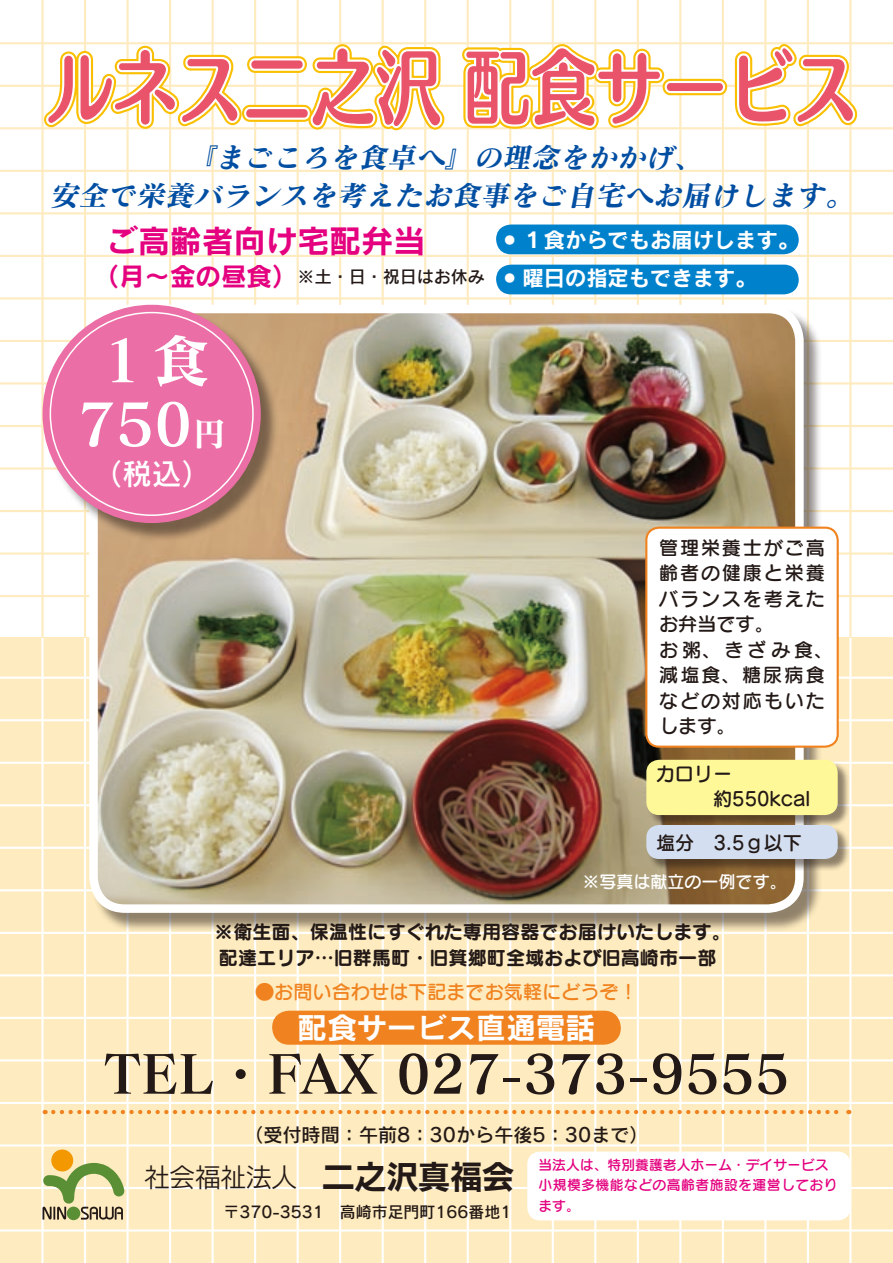
<style>
.page{position:relative;width:893px;height:1263px;background:#fff}
.page>*{position:absolute;margin:0;border:0;box-sizing:border-box;transform-origin:0 0}
.t1{font:58.5px/63.8px "Matisse Pro B";color:#fff}
.t2{font:53.1px "Matisse Pro B";color:#231916}
.t3{font:31.95px "Rodin Pro B";color:#e4007f}
.t4{font:29.7px "Rodin Pro B";color:#fff}
.t5{font:29.7px "Rodin Pro DB";color:#fff}
.t6{font:italic 28.65px/38.2px "Matisse Pro B";color:#004ea2;text-align:center}
.t7{font:25.5px "New Rodin Pro M";color:#231916}
.t8{font:21.3px "Rodin Pro B";color:#fff}
.t9{font:19.2px/25.5px "Seurat Pro DB";letter-spacing:.095em;color:#231916}
.t10{font:19.2px/25.5px "Seurat Pro B";color:#231916}
.t11{font:19.2px "Rodin Pro DB";color:#231916}
.t12{font:19.2px "Seurat Pro DB";color:#f08320}
.t13{font:19.2px/25.5px "Seurat Pro DB";color:#231916}
.t14{font:16.95px "Rodin Pro DB";color:#231916}
.t15{font:16.95px "Seurat Pro DB";color:#fff}
.t16{font:15.9px "Rodin Pro DB";color:#231916}
.t17{font:13.8px/20.2px "Seurat Pro DB";letter-spacing:.03em;color:#e4007f}
.s1{font-family:"Rodin Pro B";font-size:25.5px;color:#e4007f}
.s2{font-size:34.05px}
.s3{font-family:"New Rodin Pro B";font-size:31.95px}
</style>
<div class="page">
<div style="left:0;top:638px;width:893px;height:625px;background:#feebbf"></div>
<hr style="left:41px;top:0;width:3px;height:674px;background:#feebbf">
<hr style="left:84px;top:0;width:2px;height:674px;background:#feebbf">
<hr style="left:126px;top:0;width:3px;height:674px;background:#feebbf">
<hr style="left:169px;top:0;width:2px;height:674px;background:#feebbf">
<hr style="left:212px;top:0;width:2px;height:674px;background:#feebbf">
<hr style="left:254px;top:0;width:2px;height:674px;background:#feebbf">
<hr style="left:297px;top:0;width:2px;height:674px;background:#feebbf">
<hr style="left:339px;top:0;width:2px;height:674px;background:#feebbf">
<hr style="left:382px;top:0;width:2px;height:674px;background:#feebbf">
<hr style="left:424px;top:0;width:2px;height:674px;background:#feebbf">
<hr style="left:467px;top:0;width:2px;height:674px;background:#feebbf">
<hr style="left:509px;top:0;width:2px;height:674px;background:#feebbf">
<hr style="left:552px;top:0;width:2px;height:674px;background:#feebbf">
<hr style="left:594px;top:0;width:2px;height:674px;background:#feebbf">
<hr style="left:637px;top:0;width:2px;height:674px;background:#feebbf">
<hr style="left:679px;top:0;width:2px;height:674px;background:#feebbf">
<hr style="left:722px;top:0;width:2px;height:674px;background:#feebbf">
<hr style="left:764px;top:0;width:2px;height:674px;background:#feebbf">
<hr style="left:807px;top:0;width:2px;height:674px;background:#feebbf">
<hr style="left:849px;top:0;width:2px;height:674px;background:#feebbf">
<hr style="left:0;top:42px;width:893px;height:2px;background:#feebbf">
<hr style="left:0;top:85px;width:893px;height:2px;background:#feebbf">
<hr style="left:0;top:127px;width:893px;height:2px;background:#feebbf">
<hr style="left:0;top:170px;width:893px;height:2px;background:#feebbf">
<hr style="left:0;top:212px;width:893px;height:2px;background:#feebbf">
<hr style="left:0;top:255px;width:893px;height:2px;background:#feebbf">
<hr style="left:0;top:297px;width:893px;height:2px;background:#feebbf">
<hr style="left:0;top:340px;width:893px;height:2px;background:#feebbf">
<hr style="left:0;top:382px;width:893px;height:2px;background:#feebbf">
<hr style="left:0;top:425px;width:893px;height:2px;background:#feebbf">
<hr style="left:0;top:467px;width:893px;height:3px;background:#feebbf">
<hr style="left:0;top:510px;width:893px;height:2px;background:#feebbf">
<hr style="left:0;top:552px;width:893px;height:3px;background:#feebbf">
<hr style="left:0;top:595px;width:893px;height:2px;background:#feebbf">
<hr style="left:41px;top:638px;width:3px;height:625px;background:#fff">
<hr style="left:84px;top:638px;width:2px;height:625px;background:#fff">
<hr style="left:126px;top:622px;width:3px;height:641px;background:#fff">
<hr style="left:169px;top:622px;width:2px;height:641px;background:#fff">
<hr style="left:212px;top:622px;width:2px;height:641px;background:#fff">
<hr style="left:254px;top:622px;width:2px;height:641px;background:#fff">
<hr style="left:297px;top:622px;width:2px;height:641px;background:#fff">
<hr style="left:339px;top:622px;width:2px;height:641px;background:#fff">
<hr style="left:382px;top:622px;width:2px;height:641px;background:#fff">
<hr style="left:424px;top:622px;width:2px;height:641px;background:#fff">
<hr style="left:467px;top:622px;width:2px;height:641px;background:#fff">
<hr style="left:509px;top:622px;width:2px;height:641px;background:#fff">
<hr style="left:552px;top:622px;width:2px;height:641px;background:#fff">
<hr style="left:594px;top:622px;width:2px;height:641px;background:#fff">
<hr style="left:637px;top:622px;width:2px;height:641px;background:#fff">
<hr style="left:679px;top:622px;width:2px;height:641px;background:#fff">
<hr style="left:722px;top:622px;width:2px;height:641px;background:#fff">
<hr style="left:764px;top:622px;width:2px;height:641px;background:#fff">
<hr style="left:807px;top:622px;width:2px;height:641px;background:#fff">
<hr style="left:849px;top:638px;width:2px;height:625px;background:#fff">
<hr style="left:0;top:677px;width:893px;height:2px;background:#fff">
<hr style="left:0;top:719px;width:893px;height:2px;background:#fff">
<hr style="left:0;top:762px;width:893px;height:2px;background:#fff">
<hr style="left:0;top:804px;width:893px;height:2px;background:#fff">
<hr style="left:0;top:847px;width:893px;height:2px;background:#fff">
<hr style="left:0;top:889px;width:893px;height:2px;background:#fff">
<hr style="left:0;top:932px;width:893px;height:2px;background:#fff">
<hr style="left:0;top:974px;width:893px;height:2px;background:#fff">
<hr style="left:0;top:1017px;width:893px;height:2px;background:#fff">
<hr style="left:0;top:1059px;width:893px;height:2px;background:#fff">
<hr style="left:0;top:1102px;width:893px;height:2px;background:#fff">
<hr style="left:0;top:1144px;width:893px;height:2px;background:#fff">
<hr style="left:0;top:1187px;width:893px;height:2px;background:#fff">
<hr style="left:0;top:1229px;width:893px;height:2px;background:#fff">
<div style="left:496px;top:225px;width:303px;height:29px;background:#0081cc;border-radius:15px"></div>
<div style="left:496px;top:265px;width:303px;height:29px;background:#0081cc;border-radius:15px"></div>
<div style="left:92px;top:307px;width:730px;height:624px;background:#231916;opacity:.5"></div>
<img style="left:94px;top:309px;width:705px;height:600px">
<div style="left:89px;top:305px;width:715px;height:608px;border:9px solid #fff;border-radius:32px"></div>
<div style="left:527px;top:1151px;width:323px;height:69px;background:#fff;border-radius:13px"></div>
<div style="left:51px;top:1149px;width:22px;height:22px;background:#f39800;border-radius:50%"></div>
<svg style="left:43px;top:1163px;width:82px;height:56px"></svg>
<div style="left:272px;top:1011px;width:349px;height:34px;background:#f08320;border-radius:17px"></div>
<svg style="left:53px;top:1110px;width:796px;height:4px"></svg>
<div style="left:45px;top:307px;width:234px;height:234px;background:#231916;opacity:.5"></div>
<div style="left:43px;top:305px;width:218px;height:218px;background:#eb6ea6;border-radius:50%"></div>
<div style="left:647px;top:760px;width:203px;height:67px;background:#231916;opacity:.5"></div>
<div style="left:646px;top:760px;width:192px;height:55px;background:#fff899;border-radius:13px"></div>
<div style="left:646px;top:528px;width:192px;height:219px;background:#fff;border-radius:13px"></div>
<div style="left:645px;top:527px;width:194px;height:221px;border:2px solid #f08320;border-radius:13px"></div>
<div style="left:647px;top:825px;width:203px;height:46px;background:#231916;opacity:.5"></div>
<div style="left:646px;top:825px;width:192px;height:34px;background:#d3def1;border-radius:13px"></div>
<div style="left:663px;top:79px;width:64px;height:16px;border:9px solid #fabf00;border-radius:4px"></div>
<div style="left:665px;top:81px;width:60px;height:12px;border:4px solid #fff;border-radius:4px"></div>
<svg style="left:43px;top:44px;width:409px;height:88px"></svg>
<svg style="left:458px;top:44px;width:210px;height:88px"></svg>
<div style="left:667px;top:83px;width:56px;height:8px;background:#e9546b;border-radius:4px"></div>
<svg style="left:731px;top:44px;width:128px;height:87px"></svg>
<h3 class="t6" style="left:50px;top:137px;width:811px">『まごころを食卓へ』の理念をかかげ、<br>安全で栄養バランスを考えたお食事をご自宅へお届けします。</h3>
<h3 class="t3" style="left:106px;top:220px;width:320px">ご高齢者向け宅配弁当</h3>
<p class="t14" style="left:94px;top:265px;width:393px"><span class="s1">（月～金の昼食）</span>※土・日・祝日はお休み</p>
<p class="t8" style="left:505px;top:225px;width:296px"><sup>●</sup> １食からでもお届けします。</p>
<p class="t8" style="left:505px;top:264px;width:253px"><sup>●</sup> 曜日の指定もできます。</p>
<h1 class="t1" style="left:77px;top:327px;width:151px">１食<br>750<span class="s2">円</span></h1>
<h3 class="t5" style="left:92px;top:454px;width:121px">（税込）</h3>
<p class="t9" style="left:659px;top:534px;width:175px">管理栄養士がご高齢者の健康と栄養バランスを考えたお弁当です。<br>お粥、きざみ食、減塩食、糖尿病食などの対応もいたします。</p>
<p class="t13" style="left:656px;top:760px;width:156px">カロリー<br>　　　約550kcal</p>
<p class="t9" style="left:656px;top:829px;width:147px">塩分　3.5ｇ以下</p>
<p class="t15" style="left:583px;top:870px;width:206px">※写真は献立の一例です。</p>
<p class="t10" style="left:214px;top:918px;width:518px">※衛生面、保温性にすぐれた専用容器でお届けいたします。配達エリア…旧群馬町・旧箕郷町全域および旧高崎市一部</p>
<p class="t12" style="left:255px;top:979px;width:384px">●お問い合わせは下記までお気軽にどうぞ！</p>
<h3 class="t4" style="left:298px;top:1008px;width:299px">配食サービス直通電話</h3>
<h2 class="t2" style="left:104px;top:1039px;width:687px">TEL・FAX 027-373-9555</h2>
<p class="t11" style="left:244px;top:1122px;width:406px">（受付時間：午前8：30から午後5：30まで）</p>
<h3 class="t7" style="left:144px;top:1155px;width:371px">社会福祉法人　<span class="s3">二之沢真福会</span></h3>
<p class="t16" style="left:224px;top:1202px;width:289px">〒370-3531　高崎市足門町166番地1</p>
<p class="t17" style="left:538px;top:1154px;width:301px">当法人は、特別養護老人ホーム・デイサービス小規模多機能などの高齢者施設を運営しております。</p>
</div>
